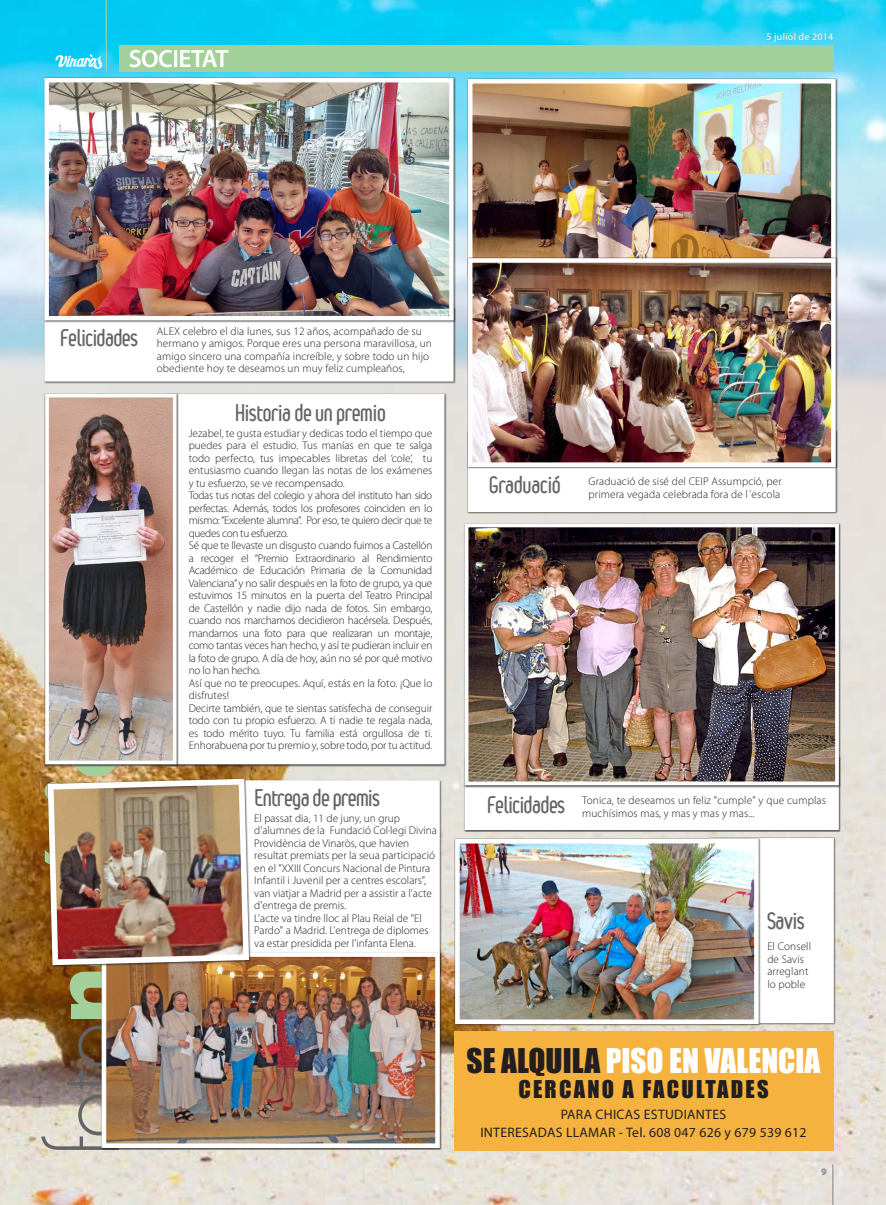
<style>
.page{position:relative;width:886px;height:1205px;background:#fff}
.page>*{position:absolute;margin:0;border:0;box-sizing:border-box;transform-origin:0 0}
.t1{font:106.88px "Geometric 415 BT Black A";letter-spacing:-.03em;color:#a3cf9a}
.t2{font:31.25px "Impact";color:#fff}
.t3{font:600 25px "Myriad Pro";letter-spacing:-.02em;color:#fff}
.t4{font:700 22.5px "Leger";color:#636366}
.t5{font:22.5px "Impact";letter-spacing:.1em;color:#231f20}
.t6{font:13.75px/17.8px "Myriad Pro";letter-spacing:.02em;color:#231f20;text-align:center}
.t7{font:300 11.25px/12.5px "Myriad Pro";letter-spacing:-.02em;color:#231f20}
.t8{font:300 11.25px/12.5px "Myriad Pro";color:#231f20}
.t9{font:10px "Myriad Pro";letter-spacing:.025em;color:#fff}
.t10{font:900 10px "Myriad Pro";color:#939598}
.s1{font-family:"Geometric 231 BT Light C";color:#636366}
.s2{color:#231f20}
</style>
<div class="page">
<img style="left:0;top:0;width:886px;height:1205px">
<hr style="left:832px;top:1164px;width:1px;height:41px;background:#939598">
<div style="left:464px;top:755px;width:377px;height:77px;background:#231f20;opacity:.75"></div>
<div style="left:465px;top:756px;width:374px;height:74px;background:#fff"></div>
<div style="left:708px;top:837px;width:128px;height:188px;background:#231f20;opacity:.75"></div>
<div style="left:709px;top:838px;width:125px;height:185px;background:#fff;border:5px solid #fff"></div>
<div style="left:467px;top:430px;width:371px;height:84px;background:#83807e"></div>
<div style="left:468px;top:431px;width:368px;height:81px;background:#fff"></div>
<div style="left:43px;top:307px;width:413px;height:77px;background:#231f20;opacity:.75"></div>
<div style="left:44px;top:308px;width:410px;height:74px;background:#fff;border:4px solid #fff"></div>
<hr style="left:106px;top:0;width:1px;height:72px;background:#a3cf9a">
<div style="left:119px;top:45px;width:714px;height:27px;background:#a3cf9a"></div>
<svg style="left:55px;top:54px;width:47px;height:15px"></svg>
<div style="left:43px;top:77px;width:413px;height:246px;background:#231f20;opacity:.75"></div>
<img style="left:49px;top:83px;width:400px;height:232px">
<div style="left:44px;top:78px;width:410px;height:242px;border:4px solid #fff"></div>
<div style="left:169px;top:394px;width:275px;height:370px;background:#fff"></div>
<div style="left:237px;top:780px;width:203px;height:196px;background:#fff;border:4px solid #fff"></div>
<div style="left:44px;top:393px;width:135px;height:373px;background:#231f20;opacity:.75"></div>
<img style="left:50px;top:399px;width:122px;height:360px">
<div style="left:45px;top:394px;width:132px;height:370px;border:4px solid #fff"></div>
<img style="left:474px;top:85px;width:356px;height:172px">
<div style="left:468px;top:79px;width:368px;height:197px;border:5px solid #fff"></div>
<div style="left:467px;top:257px;width:371px;height:212px;background:#231f20;opacity:.75"></div>
<img style="left:474px;top:264px;width:356px;height:197px">
<div style="left:468px;top:258px;width:368px;height:209px;border:5px solid #fff"></div>
<img style="left:470px;top:529px;width:364px;height:251px">
<div style="left:465px;top:524px;width:374px;height:261px;border:4px solid #fff"></div>
<div style="left:454px;top:1031px;width:379px;height:120px;background:#f5b23f"></div>
<div style="left:454px;top:838px;width:307px;height:188px;background:#231f20;opacity:.75"></div>
<img style="left:461px;top:845px;width:292px;height:173px">
<div style="left:455px;top:839px;width:304px;height:185px;border:5px solid #fff"></div>
<div style="left:101px;top:951px;width:341px;height:199px;background:#231f20;opacity:.75"></div>
<img style="left:108px;top:958px;width:326px;height:184px">
<div style="left:102px;top:952px;width:338px;height:196px;border:5px solid #fff"></div>
<img style="left:45px;top:776px;width:207px;height:192px">
<h3 class="t3" style="left:129px;top:43px;width:101px">SOCIETAT</h3>
<p class="t9" style="left:766px;top:30px;width:68px">5 juliol de 2014</p>
<h3 class="t4" style="left:61px;top:324px;width:78px">Felicidades</h3>
<h1 class="t1" style="left:15px;top:1157px;width:476px;rotate:-90deg"><span class="s1">foto</span>notícies</h1>
<p class="t8" style="left:157px;top:324px;width:276px">ALEX celebro el dia lunes, sus 12 años, acompañado de su hermano y amigos. Porque eres una persona maravillosa, un amigo sincero una compañía increíble, y sobre todo un hijo obediente hoy te deseamos un muy feliz cumpleaños,</p>
<h3 class="t4" style="left:235px;top:399px;width:152px">Historia de un premio</h3>
<p class="t7" style="left:189px;top:427px;width:245px">Jezabel, te gusta estudiar y dedicas todo el tiempo que puedes para el estudio. Tus manías en que te salga todo perfecto, tus impecables libretas del ‘cole’, tu entusiasmo cuando llegan las notas de los exámenes y tu esfuerzo, se ve recompensado.<br>Todas tus notas del colegio y ahora del instituto han sido perfectas. Además, todos los profesores coinciden en lo mismo: “Excelente alumna”. Por eso, te quiero decir que te quedes con tu esfuerzo.<br>Sé que te llevaste un disgusto cuando fuimos a Castellón a recoger el “Premio Extraordinario al Rendimiento Académico de Educación Primaria de la Comunidad Valenciana” y no salir después en la foto de grupo, ya que estuvimos 15 minutos en la puerta del Teatro Principal de Castellón y nadie dijo nada de fotos. Sin embargo, cuando nos marchamos decidieron hacérsela. Después, mandamos una foto para que realizaran un montaje, como tantas veces han hecho, y así te pudieran incluir en la foto de grupo. A día de hoy, aún no sé por qué motivo no lo han hecho.<br>Así que no te preocupes. Aquí, estás en la foto. ¡Que lo disfrutes!<br>Decirte también, que te sientas satisfecha de conseguir todo con tu propio esfuerzo. A ti nadie te regala nada, es todo mérito tuyo. Tu familia está orgullosa de ti.<br>Enhorabuena por tu premio y, sobre todo, por tu actitud.</p>
<h3 class="t4" style="left:255px;top:784px;width:126px">Entrega de premis</h3>
<p class="t8" style="left:254px;top:811px;width:184px">El passat dia, 11 de juny, un grup d'alumnes de la Fundació Col·legi Divina Providència de Vinaròs, que havien resultat premiats per la seua participació en el "XXIII Concurs Nacional de Pintura Infantil i Juvenil per a centres escolars", van viatjar a Madrid per a assistir a l'acte d'entrega de premis.<br>L'acte va tindre lloc al Plau Reial de "El Pardo" a Madrid. L'entrega de diplomes va estar presidida per l'infanta Elena.</p>
<h3 class="t4" style="left:490px;top:472px;width:72px">Graduació</h3>
<p class="t8" style="left:588px;top:475px;width:195px">Graduació de sisé del CEIP Assumpció, per primera vegada celebrada fora de l´escola</p>
<h3 class="t4" style="left:488px;top:791px;width:78px">Felicidades</h3>
<p class="t8" style="left:582px;top:794px;width:245px">Tonica, te deseamos un feliz "cumple" y que cumplas muchísimos mas, y mas y mas y mas...</p>
<h3 class="t4" style="left:767px;top:907px;width:39px">Savis</h3>
<p class="t8" style="left:767px;top:940px;width:45px">El Consell de Savis arreglant lo poble</p>
<h2 class="t2" style="left:467px;top:1036px;width:355px"><span class="s2">SE ALQUILA</span> PISO EN VALENCIA</h2>
<h3 class="t5" style="left:518px;top:1072px;width:252px">CERCANO A FACULTADES</h3>
<p class="t6" style="left:480px;top:1105px;width:328px">PARA CHICAS ESTUDIANTES<br>INTERESADAS LLAMAR - Tel. 608 047 626 y 679 539 612</p>
<p class="t10" style="left:821px;top:1165px;width:7px">9</p>
</div>
